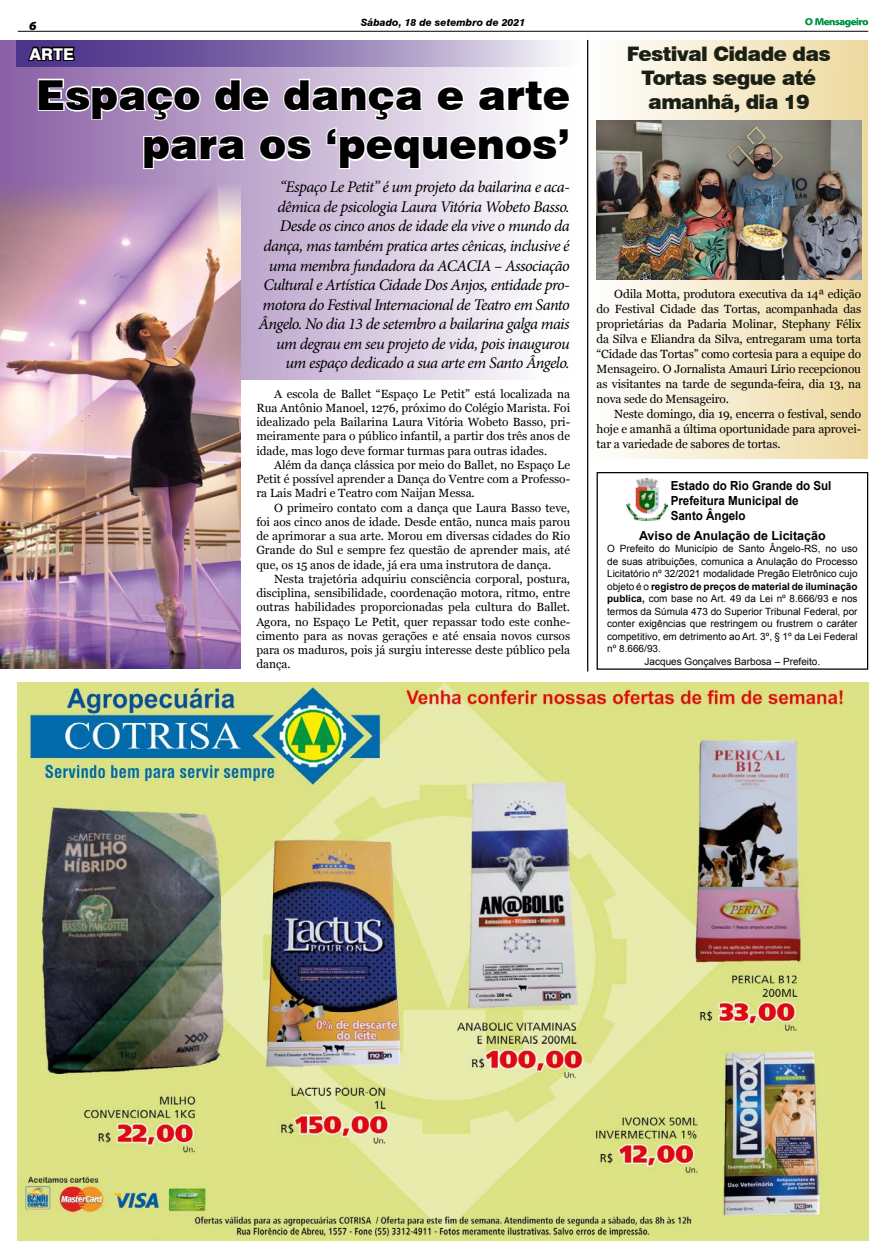
<style>
.page{position:relative;width:886px;height:1258px;background:#fff}
.page>*{position:absolute;margin:0;border:0;box-sizing:border-box;transform-origin:0 0}
.t1{font:900 41.25px/49.5px "Swiss 721 BT";color:#000;text-align:right}
.t2{font:900 20px/24px "Swiss 721 BT";letter-spacing:-.03em;color:#1b2014;text-align:center}
.t3{font:italic 16.25px/19.5px "Minion Pro";letter-spacing:-.035em;color:#000;text-align:right}
.t4{font:800 16.25px "Swiss 721 BT";color:#fff}
.t5{font:700 12.5px/15px "Arial";color:#000;scale:.93 1}
.t6{font:700 12.5px "Arial";color:#000}
.t7{font:italic 900 semi-expanded 12.5px "Myriad Pro";color:#000}
.t8{font:11.88px/14.2px "Georgia";color:#000;text-align:justify}
.t9{font:10px "Arial";color:#000}
.t10{font:700 10px "Arial";color:#000}
.t11{font:italic 800 10px "Swiss 721 BT";color:#000}
.s1{font-weight:400}
.s2{font-weight:700}
</style>
<div class="page">
<hr style="left:18px;top:31px;width:850px;height:1px;background:#000">
<svg style="left:805px;top:18px;width:63px;height:9px"></svg>
<img style="left:18px;top:682px;width:850px;height:558px">
<div style="left:588px;top:40px;width:280px;height:419px;background:linear-gradient(to right,#fefefe,#edd9a0)"></div>
<div style="left:0;top:40px;width:572px;height:339px;background:linear-gradient(to right,#845aa1,#fff)"></div>
<img style="left:0;top:181px;width:241px;height:487px">
<hr style="left:587px;top:40px;width:1px;height:631px;background:#000">
<svg style="left:37px;top:77px;width:534px;height:93px"></svg>
<svg style="left:16px;top:40px;width:556px;height:26px;background:#9583b8"></svg>
<svg style="left:26px;top:45px;width:50px;height:18px"></svg>
<img style="left:596px;top:120px;width:265px;height:160px">
<div style="left:596px;top:472px;width:272px;height:198px;border:1px solid #000"></div>
<img style="left:626px;top:479px;width:41px;height:41px">
<p class="t7" style="left:29px;top:18px;width:9px">6</p>
<h3 class="t4" style="left:30px;top:44px;width:46px">ARTE</h3>
<p class="t11" style="left:361px;top:16px;width:166px">Sábado, 18 de setembro de 2021</p>
<h1 class="t1" style="left:36px;top:70px;width:535px">Espaço de dança e arte para os ‘pequenos’</h1>
<p class="t3" style="left:259px;top:178px;width:313px">“Espaço Le Petit” é um projeto da bailarina e aca&shy;dêmica de psicologia Laura Vitória Wobeto Basso.<br>Desde os cinco anos de idade ela vive o mundo da dança, mas também pratica artes cênicas, inclusive é uma membra fundadora da ACACIA – Associação Cultural e Artística Cidade Dos Anjos, entidade pro&shy;motora do Festival Internacional de Teatro em Santo Ângelo. No dia 13 de setembro a bailarina galga mais um degrau em seu projeto de vida, pois inaugurou um espaço dedicado a sua arte em Santo Ângelo.</p>
<p class="t8" style="left:256px;top:387px;width:315px;text-indent:18px">A escola de Ballet “Espaço Le Petit” está localizada na Rua Antônio Manoel, 1276, próximo do Colégio Marista. Foi idealizado pela Bailarina Laura Vitória Wobeto Basso, pri&shy;meiramente para o público infantil, a partir dos três anos de idade, mas logo deve formar turmas para outras idades.</p>
<p class="t8" style="left:256px;top:458px;width:315px;text-indent:18px">Além da dança clássica por meio do Ballet, no Espaço Le Petit é possível aprender a Dança do Ventre com a Professo&shy;ra Lais Madri e Teatro com Naijan Messa.</p>
<p class="t8" style="left:256px;top:501px;width:315px;text-indent:18px">O primeiro contato com a dança que Laura Basso teve, foi aos cinco anos de idade. Desde então, nunca mais parou de aprimorar a sua arte. Morou em diversas cidades do Rio Grande do Sul e sempre fez questão de aprender mais, até que, os 15 anos de idade, já era uma instrutora de dança.</p>
<p class="t8" style="left:256px;top:572px;width:315px;text-indent:18px">Nesta trajetória adquiriu consciência corporal, postura, disciplina, sensibilidade, coordenação motora, ritmo, entre outras habilidades proporcionadas pela cultura do Ballet.<br>Agora, no Espaço Le Petit, quer repassar todo este conhe&shy;cimento para as novas gerações e até ensaia novos cursos para os maduros, pois já surgiu interesse deste público pela dança.</p>
<h2 class="t2" style="left:627px;top:42px;width:205px">Festival Cidade das<br>Tortas segue até amanhã, dia 19</h2>
<p class="t8" style="left:596px;top:286px;width:266px;line-height:15px;text-indent:18px">Odila Motta, produtora executiva da 14ª edição do Festival Cidade das Tortas, acompanhada das proprietárias da Padaria Molinar, Stephany Félix da Silva e Eliandra da Silva, entregaram uma torta “Cidade das Tortas” como cortesia para a equipe do Mensageiro. O Jornalista Amauri Lírio recepcionou as visitantes na tarde de segunda-feira, dia 13, na nova sede do Mensageiro.</p>
<p class="t8" style="left:596px;top:406px;width:266px;line-height:15px;text-indent:18px">Neste domingo, dia 19, encerra o festival, sendo hoje e amanhã a última oportunidade para aprovei&shy;tar a variedade de sabores de tortas.</p>
<p class="t5" style="left:671px;top:478px;width:174px">Estado do Rio Grande do Sul<br>Prefeitura Municipal de<br>Santo Ângelo</p>
<p class="t6" style="left:639px;top:527px;width:188px">Aviso de Anulação de Licitação</p>
<p class="t9" style="left:607px;top:542px;width:252px">O Prefeito do Município de Santo Ângelo-RS, no uso</p>
<p class="t9" style="left:607px;top:554px;width:252px">de suas atribuições, comunica a Anulação do Processo</p>
<p class="t9" style="left:607px;top:567px;width:252px">Licitatório nº 32/2021 modalidade Pregão Eletrônico cujo</p>
<p class="t10" style="left:607px;top:579px;width:252px"><span class="s1">objeto é o</span> registro de preços de material de iluminação</p>
<p class="t9" style="left:607px;top:592px;width:252px"><span class="s2">publica,</span> com base no Art. 49 da Lei nº 8.666/93 e nos</p>
<p class="t9" style="left:607px;top:604px;width:252px">termos da Súmula 473 do Superior Tribunal Federal, por</p>
<p class="t9" style="left:607px;top:617px;width:252px">conter exigências que restringem ou frustrem o caráter</p>
<p class="t9" style="left:607px;top:629px;width:252px">competitivo, em detrimento ao Art. 3º, § 1º da Lei Federal</p>
<p class="t9" style="left:607px;top:642px;width:55px">nº 8.666/93.</p>
<p class="t9" style="left:644px;top:654px;width:177px">Jacques Gonçalves Barbosa – Prefeito.</p>
</div>
